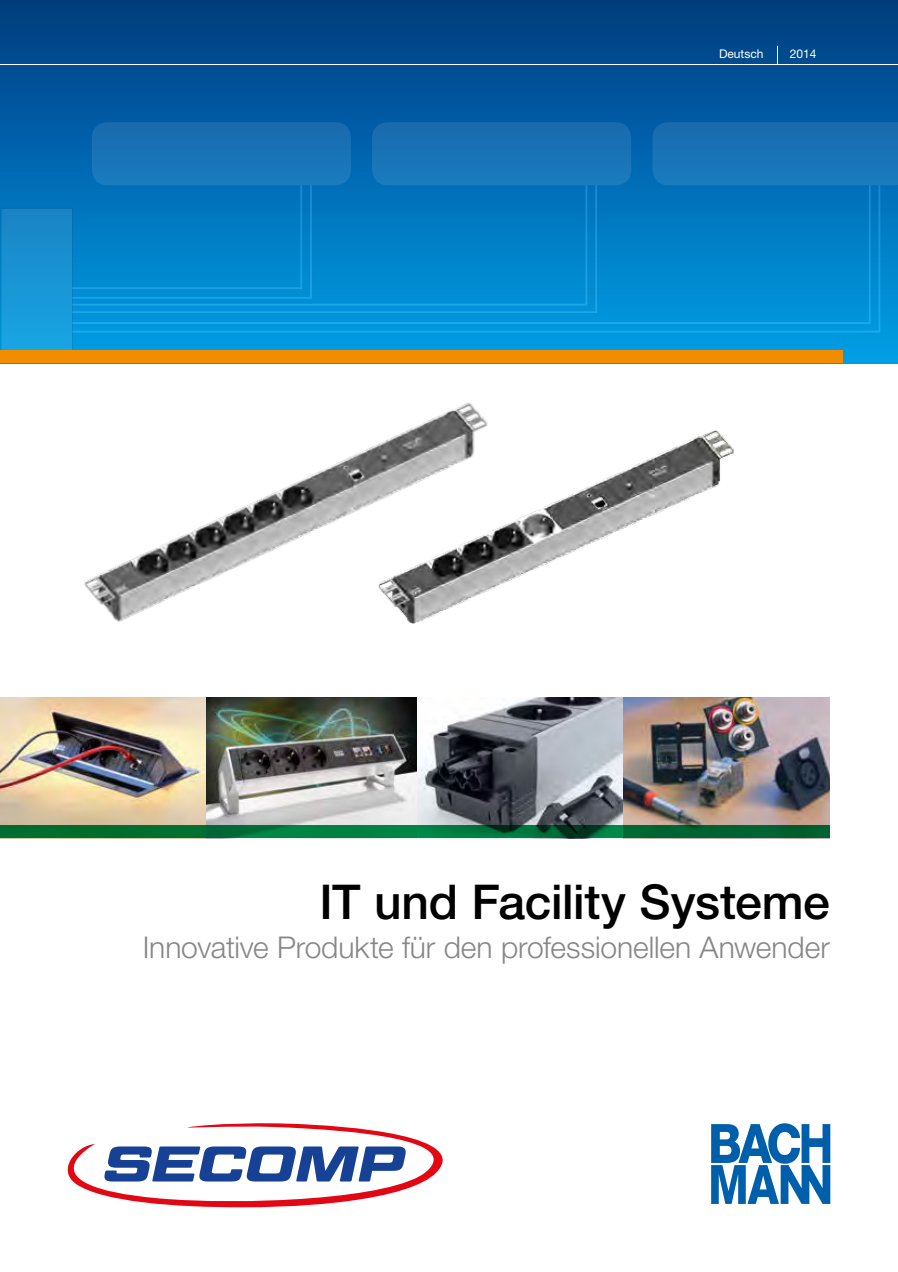
<style>
.page{position:relative;width:898px;height:1272px;background:#fff}
.page>*{position:absolute;margin:0;border:0;box-sizing:border-box;transform-origin:0 0}
.t1{font:500 48px "Helvetica Neue LT Std";letter-spacing:-.005em;color:#000}
.t2{font:300 30px "Helvetica Neue LT Std";letter-spacing:-.005em;color:#878787}
.t3{font:12px "Helvetica Neue LT Std";color:#fff}
</style>
<div class="page">
<div style="left:0;top:0;width:897px;height:363px;background:linear-gradient(to bottom,#003b7f,#02a1e8)"></div>
<div style="left:372px;top:122px;width:259px;height:63px;background:#1973b5;border-radius:16px"></div>
<svg style="left:652px;top:122px;width:245px;height:63px;background:#1872b5"></svg>
<div style="left:1px;top:208px;width:72px;height:154px;background:linear-gradient(to bottom,#1983c4,#19a8e6)"></div>
<div style="left:92px;top:122px;width:259px;height:63px;background:#1973b5;border-radius:16px"></div>
<svg style="left:71px;top:184px;width:809px;height:149px;background:#0598dc"></svg>
<svg style="left:71px;top:184px;width:800px;height:141px;background:#0183ca"></svg>
<svg style="left:71px;top:363px;width:810px;height:1px"></svg>
<svg style="left:711px;top:1123px;width:119px;height:80px"></svg>
<hr style="left:0;top:64px;width:897px;height:1px;background:#fff">
<img style="left:0;top:697px;width:622px;height:128px">
<img style="left:622px;top:697px;width:207px;height:128px">
<svg style="left:776px;top:46px;width:1px;height:18px"></svg>
<svg style="left:0;top:825px;width:829px;height:13px;background:#006d35"></svg>
<img style="left:496px;top:430px;width:237px;height:157px">
<img style="left:84px;top:402px;width:412px;height:222px">
<div style="left:0;top:350px;width:842px;height:13px;background:#f28c00"></div>
<svg style="left:68px;top:1123px;width:374px;height:84px"></svg>
<p class="t3" style="left:718px;top:47px;width:46px">Deutsch</p>
<p class="t3" style="left:789px;top:47px;width:28px">2014</p>
<h1 class="t1" style="left:319px;top:873px;width:511px">IT und Facility Systeme</h1>
<p class="t2" style="left:143px;top:928px;width:688px">Innovative Produkte für den professionellen Anwender</p>
</div>
